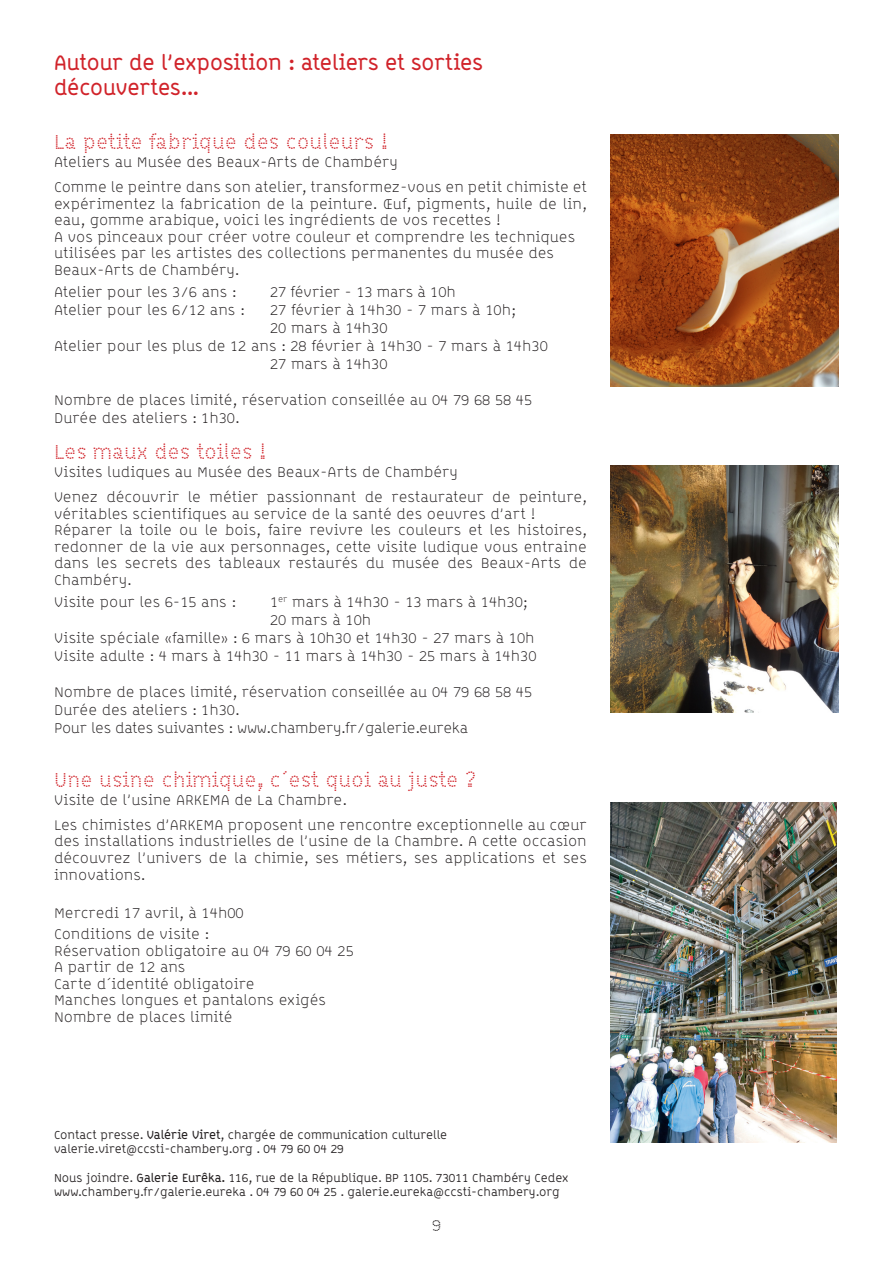
<style>
.page{position:relative;width:893px;height:1263px;background:#fff}
.page>*{position:absolute;margin:0;border:0;box-sizing:border-box;transform-origin:0 0}
.t1{font:21px "B Dot Chambery";color:#d1232a}
.t2{font:700 21px/25.2px "B Line Chambery";color:#d1232a}
.t3{font:300 15px/16.5px "B Line Chambery";color:#231f20}
.t4{font:300 15px "B Line Chambery";letter-spacing:-.02em;color:#231f20}
.t5{font:12px/14.4px "B Line Chambery";color:#231f20}
.s1{font-weight:700}
</style>
<div class="page">
<img style="left:610px;top:802px;width:227px;height:340px">
<img style="left:610px;top:134px;width:229px;height:253px">
<img style="left:610px;top:466px;width:229px;height:246px">
<p class="t2" style="left:54px;top:50px;width:431px">Autour de l’exposition : ateliers et sorties découvertes...</p>
<p class="t1" style="left:54px;top:130px;width:334px">La petite fabrique des couleurs !</p>
<p class="t3" style="left:54px;top:154px;width:345px">Ateliers au Musée des Beaux-Arts de Chambéry</p>
<p class="t3" style="left:54px;top:179px;width:534px;text-align:justify">Comme le peintre dans son atelier, transformez-vous en petit chimiste et expérimentez la fabrication de la peinture. Œuf, pigments, huile de lin, eau, gomme arabique, voici les ingrédients de vos recettes !</p>
<p class="t3" style="left:54px;top:229px;width:523px">A vos pinceaux pour créer votre couleur et comprendre les techniques utilisées par les artistes des collections permanentes du musée des<br>Beaux-Arts de Chambéry.</p>
<p class="t3" style="left:54px;top:284px;width:184px">Atelier pour les 3/6 ans :</p>
<p class="t3" style="left:270px;top:284px;width:187px">27 février - 13 mars à 10h</p>
<p class="t3" style="left:54px;top:302px;width:192px">Atelier pour les 6/12 ans :</p>
<p class="t3" style="left:270px;top:301px;width:247px;line-height:18px">27 février à 14h30 - 7 mars à 10h;<br>20 mars à 14h30</p>
<p class="t3" style="left:54px;top:338px;width:495px">Atelier pour les plus de 12 ans : 28 février à 14h30 - 7 mars à 14h30</p>
<p class="t3" style="left:270px;top:356px;width:119px">27 mars à 14h30</p>
<p class="t3" style="left:54px;top:392px;width:480px">Nombre de places limité, réservation conseillée au 04 79 68 58 45</p>
<p class="t3" style="left:54px;top:410px;width:187px">Durée des ateliers : 1h30.</p>
<p class="t1" style="left:54px;top:440px;width:213px">Les maux des toiles !</p>
<p class="t3" style="left:54px;top:464px;width:405px">Visites ludiques au Musée des Beaux-Arts de Chambéry</p>
<p class="t3" style="left:54px;top:489px;width:534px">Venez découvrir le métier passionnant de restaurateur de peinture, véritables scientifiques au service de la santé des oeuvres d’art !</p>
<p class="t3" style="left:54px;top:522px;width:534px;text-align:justify">Réparer la toile ou le bois, faire revivre les couleurs et les histoires, redonner de la vie aux personnages, cette visite ludique vous entraine dans les secrets des tableaux restaurés du musée des Beaux-Arts de Chambéry.</p>
<p class="t3" style="left:54px;top:594px;width:183px">Visite pour les 6-15 ans :</p>
<p class="t3" style="left:270px;top:593px;width:259px;line-height:18px">1<sup>er</sup> mars à 14h30 - 13 mars à 14h30;<br>20 mars à 10h</p>
<p class="t3" style="left:54px;top:630px;width:482px">Visite spéciale «famille» : 6 mars à 10h30 et 14h30 - 27 mars à 10h</p>
<p class="t3" style="left:54px;top:648px;width:484px">Visite adulte : 4 mars à 14h30 - 11 mars à 14h30 - 25 mars à 14h30</p>
<p class="t3" style="left:54px;top:684px;width:480px">Nombre de places limité, réservation conseillée au 04 79 68 58 45</p>
<p class="t3" style="left:54px;top:702px;width:187px">Durée des ateliers : 1h30.</p>
<p class="t4" style="left:54px;top:720px;width:416px">Pour les dates suivantes : www.chambery.fr/galerie.eureka</p>
<p class="t1" style="left:54px;top:767px;width:423px">Une usine chimique, c´est quoi au juste ?</p>
<p class="t3" style="left:54px;top:792px;width:294px">Visite de l’usine ARKEMA de La Chambre.</p>
<p class="t3" style="left:54px;top:817px;width:534px;text-align:justify">Les chimistes d’ARKEMA proposent une rencontre exceptionnelle au cœur des installations industrielles de l’usine de la Chambre. A cette occasion découvrez l’univers de la chimie, ses métiers, ses applications et ses innovations.</p>
<p class="t3" style="left:54px;top:905px;width:191px">Mercredi 17 avril, à 14h00</p>
<p class="t3" style="left:54px;top:926px;width:157px">Conditions de visite :</p>
<p class="t3" style="left:54px;top:942px;width:301px">Réservation obligatoire au 04 79 60 04 25</p>
<p class="t3" style="left:54px;top:959px;width:133px">A partir de 12 ans</p>
<p class="t3" style="left:54px;top:975px;width:202px">Carte d´identité obligatoire</p>
<p class="t3" style="left:54px;top:992px;width:273px">Manches longues et pantalons exigés</p>
<p class="t3" style="left:54px;top:1008px;width:180px">Nombre de places limité</p>
<p class="t5" style="left:54px;top:1127px;width:395px">Contact presse. <span class="s1">Valérie Viret</span>, chargée de communication culturelle valerie.viret@ccsti-chambery.org . 04 79 60 04 29</p>
<p class="t5" style="left:54px;top:1170px;width:516px">Nous joindre. <span class="s1">Galerie Eurêka.</span> 116, rue de la République. BP 1105. 73011 Chambéry Cedex www.chambery.fr/galerie.eureka . 04 79 60 04 25 . galerie.eureka@ccsti-chambery.org</p>
</div>
